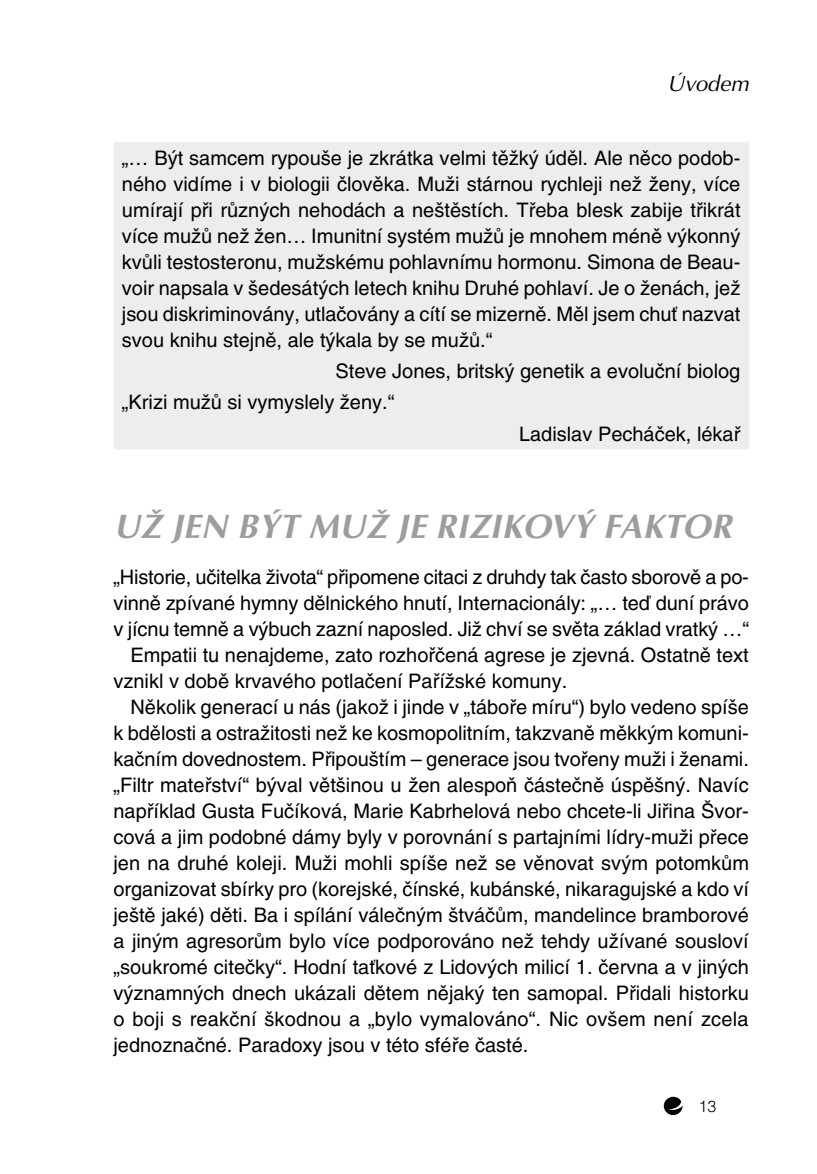
<style>
.page{position:relative;width:817px;height:1174px;background:#fff}
.page>*{position:absolute;margin:0;border:0;box-sizing:border-box;transform-origin:0 0}
.t1{font:italic 700 34px "Optima CE";letter-spacing:.015em;color:#9d9d9c}
.t2{font:italic 22px "Optima CE";color:#000}
.t3{font:20px/26px "Helvetica CE";color:#000;text-align:justify}
.t4{font:16px "Helvetica CE Light";color:#000}
</style>
<div class="page">
<svg style="left:663px;top:1096px;width:19px;height:19px"></svg>
<div style="left:114px;top:142px;width:634px;height:307px;background:#ededed"></div>
<p class="t2" style="left:667px;top:71px;width:83px">Úvodem</p>
<p class="t3" style="left:122px;top:145px;width:620px">„… Být samcem rypouše je zkrátka velmi těžký úděl. Ale něco podob&shy;ného vidíme i v biologii člověka. Muži stárnou rychleji než ženy, více umírají při různých nehodách a neštěstích. Třeba blesk zabije třikrát více mužů než žen… Imunitní systém mužů je mnohem méně výkonný kvůli testosteronu, mužskému pohlavnímu hormonu. Simona de Beau&shy;voir napsala v šedesátých letech knihu Druhé pohlaví. Je o ženách, jež jsou diskriminovány, utlačovány a cítí se mizerně. Měl jsem chuť nazvat svou knihu stejně, ale týkala by se mužů.“</p>
<p class="t3" style="left:335px;top:358px;width:406px">Steve Jones, britský genetik a evoluční biolog</p>
<p class="t3" style="left:122px;top:389px;width:274px">„Krizi mužů si vymyslely ženy.“</p>
<p class="t3" style="left:519px;top:421px;width:223px">Ladislav Pecháček, lékař</p>
<h1 class="t1" style="left:114px;top:507px;width:619px">UŽ JEN BÝT MUŽ JE RIZIKOVÝ FAKTOR</h1>
<p class="t3" style="left:113px;top:564px;width:636px">„Historie, učitelka života“ připomene citaci z druhdy tak často sborově a po-</p>
<p class="t3" style="left:113px;top:590px;width:636px">vinně zpívané hymny dělnického hnutí, Internacionály: „… teď duní právo</p>
<p class="t3" style="left:113px;top:616px;width:637px">v jícnu temně a výbuch zazní naposled. Již chví se světa základ vratký …“</p>
<p class="t3" style="left:130px;top:642px;width:619px">Empatii tu nenajdeme, zato rozhořčená agrese je zjevná. Ostatně text</p>
<p class="t3" style="left:113px;top:668px;width:455px">vznikl v době krvavého potlačení Pařížské komuny.</p>
<p class="t3" style="left:130px;top:694px;width:619px">Několik generací u nás (jakož i jinde v „táboře míru“) bylo vedeno spíše</p>
<p class="t3" style="left:113px;top:720px;width:636px">k bdělosti a ostražitosti než ke kosmopolitním, takzvaně měkkým komuni-</p>
<p class="t3" style="left:113px;top:746px;width:636px">kačním dovednostem. Připouštím – generace jsou tvořeny muži i ženami.</p>
<p class="t3" style="left:113px;top:772px;width:636px">„Filtr mateřství“ býval většinou u žen alespoň částečně úspěšný. Navíc</p>
<p class="t3" style="left:113px;top:798px;width:637px">například Gusta Fučíková, Marie Kabrhelová nebo chcete‑li Jiřina Švor-</p>
<p class="t3" style="left:113px;top:824px;width:636px">cová a jim podobné dámy byly v porovnání s partajními lídry-muži přece</p>
<p class="t3" style="left:113px;top:850px;width:637px">jen na druhé koleji. Muži mohli spíše než se věnovat svým potomkům</p>
<p class="t3" style="left:113px;top:876px;width:637px">organizovat sbírky pro (korejské, čínské, kubánské, nikaragujské a kdo ví</p>
<p class="t3" style="left:113px;top:902px;width:636px">ještě jaké) děti. Ba i spílání válečným štváčům, mandelince bramborové</p>
<p class="t3" style="left:113px;top:928px;width:636px">a jiným agresorům bylo více podporováno než tehdy užívané sousloví</p>
<p class="t3" style="left:113px;top:954px;width:636px">„soukromé citečky“. Hodní taťkové z Lidových milicí 1. června a v jiných</p>
<p class="t3" style="left:113px;top:980px;width:636px">významných dnech ukázali dětem nějaký ten samopal. Přidali historku</p>
<p class="t3" style="left:113px;top:1006px;width:636px">o boji s reakční škodnou a „bylo vymalováno“. Nic ovšem není zcela</p>
<p class="t3" style="left:113px;top:1032px;width:416px">jednoznačné. Paradoxy jsou v této sféře časté.</p>
<p class="t4" style="left:698px;top:1097px;width:19px">13</p>
</div>
